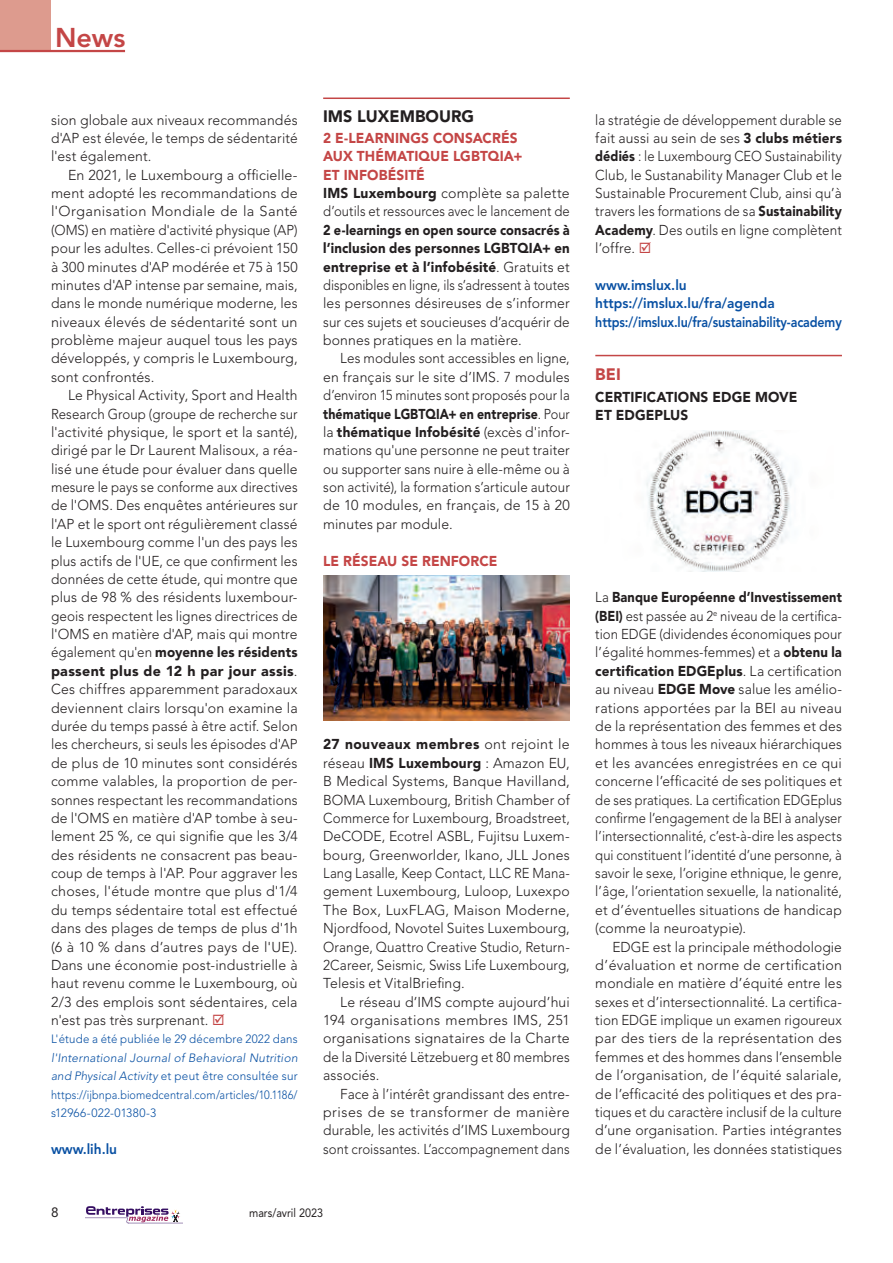
<style>
.page{position:relative;width:893px;height:1263px;background:#fff}
.page>*{position:absolute;margin:0;border:0;box-sizing:border-box;transform-origin:0 0}
.t1{font:800 27px "Avenir LT Std";color:#c44646}
.Titre_NEWS{font:900 16.5px "Avenir LT Std";color:#231f20}
.Titre_NEWS_PHOTO{font:900 16.5px "Avenir LT Std";color:#c44646}
.texte_courant{font:300 14.25px/18.5px "Avenir LT Std";letter-spacing:.01em;color:#231f20;text-align:justify}
.no_retrait{font:300 14.25px/18.3px "Avenir LT Std";letter-spacing:.01em;color:#231f20;text-align:justify}
.no_retrait-2{font:300 14.25px/18.3px "Avenir LT Std";letter-spacing:.01em;color:#231f20;text-align:justify;scale:.93 1}
.texte_courant-2{font:300 14.25px/18.5px "Avenir LT Std";letter-spacing:.01em;color:#231f20;text-align:justify;scale:.94 1}
.texte_courant-3{font:300 14.25px/18.3px "Avenir LT Std";letter-spacing:.01em;color:#231f20;text-align:justify;scale:.93 1}
.texte_courant-4{font:300 14.25px/18.3px "Avenir LT Std";letter-spacing:.01em;color:#231f20;text-align:justify;scale:.96 1}
.SOUS_NEWS{font:900 14.25px/18.3px "Avenir LT Std";letter-spacing:.005em;color:#c44646;scale:.96 1}
.no_retrait-3{font:800 14.25px "Avenir LT Std";letter-spacing:-.01em;color:#0850a3;scale:.96 1}
.no_retrait-4{font:800 14.25px "Avenir LT Std";letter-spacing:-.01em;color:#0850a3;scale:.87 1}
.Sous_NEWS_PHOTO{font:900 14.25px/18.3px "Avenir LT Std";letter-spacing:.005em;color:#231f20;scale:.96 1}
.t2{font:13.5px "Avenir LT Std";color:#231f20}
.no_retrait-5{font:300 12px/18.3px "Avenir LT Std";letter-spacing:.01em;color:#0850a3;text-align:justify;scale:.96 1}
.t3{font:12px "Avenir LT Std";color:#231f20;scale:.9 1}
.s1{font-weight:900}
.s2{color:#c44646}
.s3{font-style:italic}
</style>
<div class="page">
<svg style="left:85px;top:1206px;width:97px;height:17px"></svg>
<div style="left:0;top:0;width:51px;height:51px;background:#dd9b8e"></div>
<hr style="left:0;top:50px;width:125px;height:2px;background:#c44646">
<hr style="left:323px;top:98px;width:247px;height:1px;background:#c44646">
<img style="left:323px;top:575px;width:247px;height:145px">
<hr style="left:595px;top:355px;width:247px;height:1px;background:#c44646">
<img style="left:646px;top:430px;width:146px;height:141px">
<h1 class="t1" style="left:55px;top:22px;width:72px">News</h1>
<p class="no_retrait" style="left:51px;top:111px;width:248px">sion globale aux niveaux recommandés d'AP est élevée, le temps de sédentarité l'est également.</p>
<p class="texte_courant" style="left:51px;top:166px;width:248px;text-indent:17px">En 2021, le Luxembourg a officielle&shy;ment adopté les recommandations de l'Organisation Mondiale de la Santé (OMS) en matière d'activité physique (AP) pour les adultes. Celles-ci prévoient 150 à 300 minutes d'AP modérée et 75 à 150 minutes d'AP intense par semaine, mais, dans le monde numérique moderne, les niveaux élevés de sédentarité sont un problème majeur auquel tous les pays développés, y compris le Luxembourg, sont confrontés.</p>
<p class="texte_courant" style="left:51px;top:386px;width:248px;text-indent:17px">Le Physical Activity, Sport and Health Research Group (groupe de recherche sur l'activité physique, le sport et la santé), dirigé par le Dr Laurent Malisoux, a réa&shy;lisé une étude pour évaluer dans quelle mesure le pays se conforme aux directives de l'OMS. Des enquêtes antérieures sur l'AP et le sport ont régulièrement classé le Luxembourg comme l'un des pays les plus actifs de l'UE, ce que confirment les données de cette étude, qui montre que plus de 98 % des résidents luxembour&shy;geois respectent les lignes directrices de l'OMS en matière d'AP, mais qui montre également qu'en <span class="s1">moyenne les résidents passent plus de 12 h par jour assis</span>.<br>Ces chiffres apparemment paradoxaux deviennent clairs lorsqu'on examine la durée du temps passé à être actif. Selon les chercheurs, si seuls les épisodes d'AP de plus de 10 minutes sont considérés comme valables, la proportion de per&shy;sonnes respectant les recommandations de l'OMS en matière d'AP tombe à seu&shy;lement 25 %, ce qui signifie que les 3/4 des résidents ne consacrent pas beau&shy;coup de temps à l'AP. Pour aggraver les choses, l'étude montre que plus d'1/4 du temps sédentaire total est effectué dans des plages de temps de plus d'1h (6 à 10 % dans d’autres pays de l'UE).<br>Dans une économie post-industrielle à haut revenu comme le Luxembourg, où 2/3 des emplois sont sédentaires, cela n'est pas très surprenant. <span class="s2">☑</span></p>
<p class="no_retrait-5" style="left:51px;top:1030px;width:258px">L'étude a été publiée le 29 décembre 2022 dans <span class="s3">l'International Journal of Behavioral Nutrition and Physical Activity</span> et peut être consultée sur https://ijbnpa.biomedcentral.com/articles/10.1186/ s12966-022-01380-3</p>
<p class="no_retrait-3" style="left:51px;top:1140px;width:70px">www.lih.lu</p>
<p class="Titre_NEWS" style="left:323px;top:107px;width:152px">IMS LUXEMBOURG</p>
<p class="SOUS_NEWS" style="left:323px;top:129px;width:209px">2 E-LEARNINGS CONSACRÉS<br>AUX THÉMATIQUE LGBTQIA+<br>ET INFOBÉSITÉ</p>
<p class="no_retrait" style="left:323px;top:184px;width:248px"><span class="s1">IMS Luxembourg</span> complète sa palette d’outils et ressources avec le lancement de <span class="s1">2 e-learnings en open source consacrés à l’inclusion des personnes LGBTQIA+ en entreprise et à l’infobésité</span>. Gratuits et disponibles en ligne, ils s’adressent à toutes les personnes désireuses de s’informer sur ces sujets et soucieuses d’acquérir de bonnes pratiques en la matière.</p>
<p class="texte_courant-2" style="left:323px;top:349px;width:264px;text-indent:17px">Les modules sont accessibles en ligne, en français sur le site d’IMS. 7 modules d’environ 15 minutes sont proposés pour la <span class="s1">thématique LGBTQIA+ en entreprise</span>. Pour la <span class="s1">thématique Infobésité</span> (excès d'infor&shy;mations qu'une personne ne peut traiter ou supporter sans nuire à elle-même ou à son activité), la formation s’articule autour de 10 modules, en français, de 15 à 20 minutes par module.</p>
<p class="SOUS_NEWS" style="left:323px;top:551px;width:183px">LE RÉSEAU SE RENFORCE</p>
<p class="no_retrait" style="left:323px;top:735px;width:248px"><span class="s1">27 nouveaux membres</span> ont rejoint le réseau <span class="s1">IMS Luxembourg</span> : Amazon EU, B Medical Systems, Banque Havilland, BOMA Luxembourg, British Chamber of Commerce for Luxembourg, Broadstreet, DeCODE, Ecotrel ASBL, Fujitsu Luxem&shy;bourg, Greenworlder, Ikano, JLL Jones Lang Lasalle, Keep Contact, LLC RE Mana&shy;gement Luxembourg, Luloop, Luxexpo The Box, LuxFLAG, Maison Moderne, Njordfood, Novotel Suites Luxembourg, Orange, Quattro Creative Studio, Return-2Career, Seismic, Swiss Life Luxembourg, Telesis et VitalBriefing.</p>
<p class="texte_courant" style="left:323px;top:993px;width:248px;text-indent:17px">Le réseau d’IMS compte aujourd’hui 194 organisations membres IMS, 251 organisations signataires de la Charte de la Diversité Lëtzebuerg et 80 membres associés.</p>
<p class="texte_courant-4" style="left:323px;top:1084px;width:258px;text-indent:17px">Face à l’intérêt grandissant des entre&shy;prises de se transformer de manière durable, les activités d’IMS Luxembourg sont croissantes. L’accompagnement dans</p>
<p class="t2" style="left:51px;top:1204px;width:9px">8</p>
<p class="t3" style="left:249px;top:1206px;width:84px">mars/avril 2023</p>
<p class="texte_courant-3" style="left:595px;top:111px;width:267px">la stratégie de développement durable se fait aussi au sein de ses <span class="s1">3 clubs métiers dédiés</span> : le Luxembourg CEO Sustainability Club, le Sustanability Manager Club et le Sustainable Procurement Club, ainsi qu’à travers les formations de sa <span class="s1">Sustainability Academy</span>. Des outils en ligne complètent l’offre. <span class="s2">☑</span></p>
<p class="no_retrait-3" style="left:595px;top:277px;width:97px">www.imslux.lu</p>
<p class="no_retrait-3" style="left:595px;top:295px;width:188px">https://imslux.lu/fra/agenda</p>
<p class="no_retrait-4" style="left:595px;top:313px;width:285px">https://imslux.lu/fra/sustainability-academy</p>
<p class="Titre_NEWS_PHOTO" style="left:595px;top:364px;width:27px">BEI</p>
<p class="Sous_NEWS_PHOTO" style="left:595px;top:387px;width:212px">CERTIFICATIONS EDGE MOVE<br>ET EDGEPLUS</p>
<p class="no_retrait-2" style="left:595px;top:588px;width:267px">La <span class="s1">Banque Européenne d’Investissement (BEI)</span> est passée au 2<sup>e</sup> niveau de la certifica&shy;tion EDGE (dividendes économiques pour l’égalité hommes-femmes) et a <span class="s1">obtenu la certification EDGEplus</span>. La certification au niveau <span class="s1">EDGE Move</span> salue les amélio&shy;rations apportées par la BEI au niveau de la représentation des femmes et des hommes à tous les niveaux hiérarchiques et les avancées enregistrées en ce qui concerne l’efficacité de ses politiques et de ses pratiques. La certification EDGEplus confirme l’engagement de la BEI à analyser l’intersectionnalité, c’est-à-dire les aspects qui constituent l’identité d’une personne, à savoir le sexe, l’origine ethnique, le genre, l’âge, l’orientation sexuelle, la nationalité, et d’éventuelles situations de handicap (comme la neuroatypie).</p>
<p class="texte_courant" style="left:595px;top:937px;width:248px;text-indent:17px">EDGE est la principale méthodologie d’évaluation et norme de certification mondiale en matière d’équité entre les sexes et d’intersectionnalité. La certifica&shy;tion EDGE implique un examen rigoureux par des tiers de la représentation des femmes et des hommes dans l’ensemble de l’organisation, de l’équité salariale, de l’efficacité des politiques et des pra&shy;tiques et du caractère inclusif de la culture d’une organisation. Parties intégrantes de l’évaluation, les données statistiques</p>
</div>
